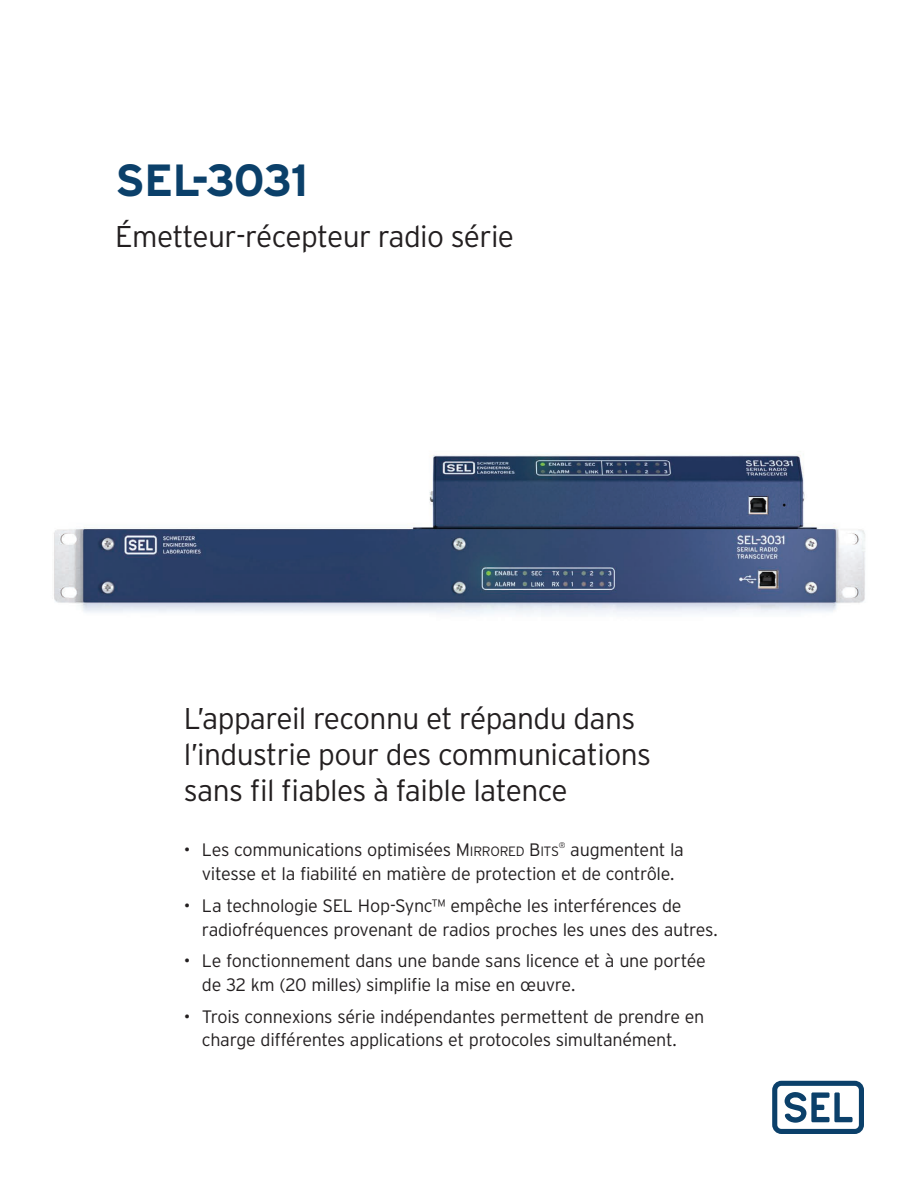
<style>
.page{position:relative;width:918px;height:1188px;background:#fff}
.page>*{position:absolute;margin:0;border:0;box-sizing:border-box;transform-origin:0 0}
.t1{font:700 45px "Interstate Poly";letter-spacing:-.03em;color:#0b406a}
.t2{font:300 30px/36px "Interstate Poly";letter-spacing:-.02em;color:#231f20}
.t3{font:300 18px/24px "Interstate Poly";letter-spacing:-.02em;color:#231f20;text-align:center}
.s1{font-size:13.5px}
</style>
<div class="page">
<img style="left:54px;top:454px;width:811px;height:161px">
<svg style="left:772px;top:1081px;width:92px;height:53px"></svg>
<h1 class="t1" style="left:115px;top:147px;width:195px">SEL‑3031</h1>
<h2 class="t2" style="left:115px;top:216px;width:400px">Émetteur-récepteur radio série</h2>
<h2 class="t2" style="left:184px;top:699px;width:469px">L’appareil reconnu et répandu dans l’industrie pour des communications sans fil fiables à faible latence</h2>
<p class="t3" style="left:184px;top:837px;width:501px">• Les communications optimisées M<span class="s1">IRRORED</span> B<span class="s1">ITS</span><sup>®</sup> augmentent la vitesse et la fiabilité en matière de protection et de contrôle.</p>
<p class="t3" style="left:202px;top:892px;width:517px;text-align:left;text-indent:-18px">• La technologie SEL Hop-Sync™ empêche les interférences de radiofréquences provenant de radios proches les unes des autres.</p>
<p class="t3" style="left:202px;top:948px;width:506px;text-align:left;text-indent:-18px">• Le fonctionnement dans une bande sans licence et à une portée de 32 km (20 milles) simplifie la mise en œuvre.</p>
<p class="t3" style="left:184px;top:1003px;width:522px">• Trois connexions série indépendantes permettent de prendre en charge différentes applications et protocoles simultanément.</p>
</div>
